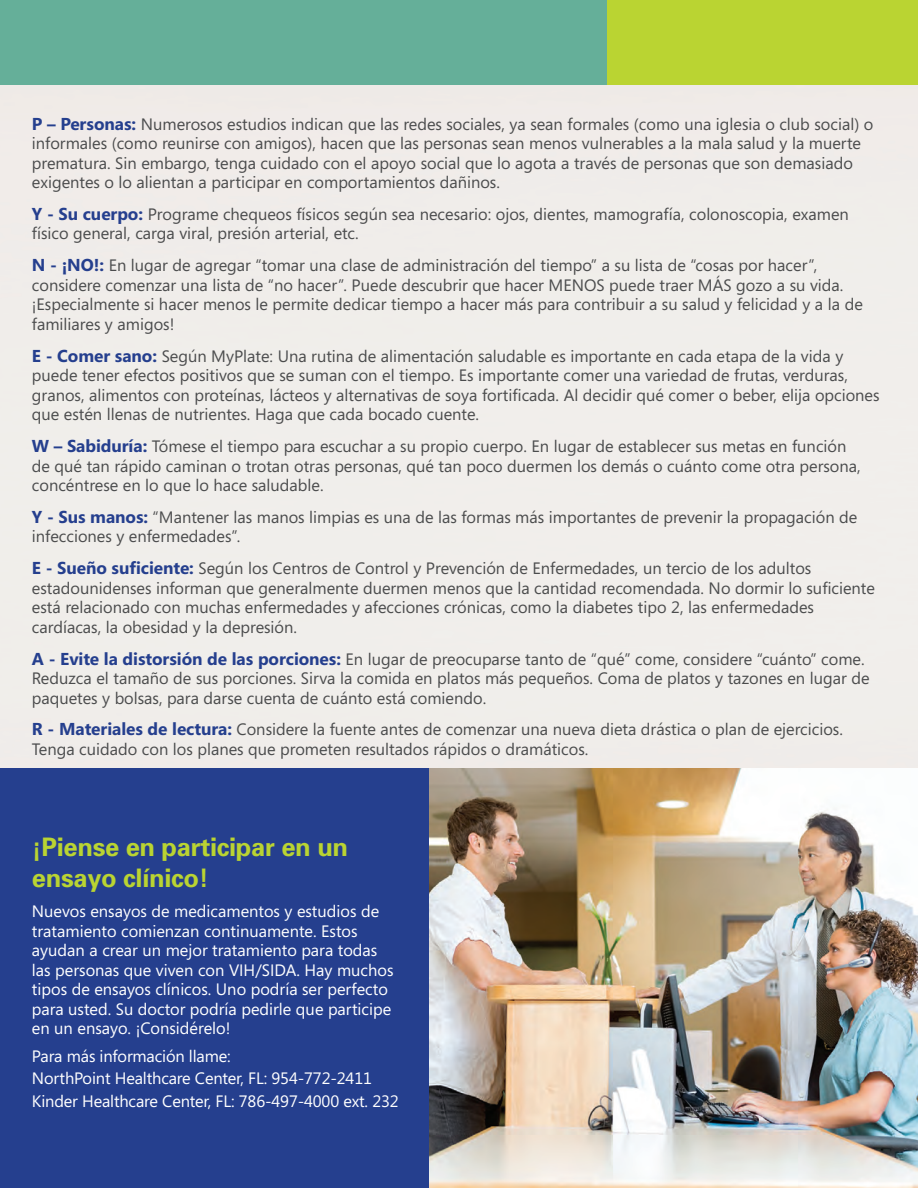
<style>
.page{position:relative;width:918px;height:1188px;background:#fff}
.page>*{position:absolute;margin:0;border:0;box-sizing:border-box;transform-origin:0 0}
.t1{font:700 25.5px/30.6px "Univers";letter-spacing:-.015em;color:#bad432}
.t2{font:16.5px/19.5px "Segoe";color:#4b4c4d}
.t3{font:16.5px/19.5px "Segoe";color:#fff}
.s1{font-weight:700;font-size:17.25px;color:#253f8e}
</style>
<div class="page">
<div style="left:0;top:756px;width:917px;height:431px;background:#253f8e"></div>
<img style="left:429px;top:767px;width:488px;height:420px">
<div style="left:0;top:0;width:917px;height:86px;background:#65af99"></div>
<div style="left:607px;top:0;width:310px;height:86px;background:#bad432"></div>
<div style="left:0;top:86px;width:917px;height:681px;background:#f0eeeb"></div>
<p class="t2" style="left:32px;top:114px;width:842px"><span class="s1">P – Personas:</span> Numerosos estudios indican que las redes sociales, ya sean formales (como una iglesia o club social) o informales (como reunirse con amigos), hacen que las personas sean menos vulnerables a la mala salud y la muerte prematura. Sin embargo, tenga cuidado con el apoyo social que lo agota a través de personas que son demasiado exigentes o lo alientan a participar en comportamientos dañinos.</p>
<p class="t2" style="left:32px;top:204px;width:818px"><span class="s1">Y - Su cuerpo:</span> Programe chequeos físicos según sea necesario: ojos, dientes, mamografía, colonoscopia, examen físico general, carga viral, presión arterial, etc.</p>
<p class="t2" style="left:32px;top:255px;width:832px"><span class="s1">N - ¡NO!:</span> En lugar de agregar “tomar una clase de administración del tiempo” a su lista de “cosas por hacer”, considere comenzar una lista de “no hacer”. Puede descubrir que hacer MENOS puede traer MÁS gozo a su vida. ¡Especialmente si hacer menos le permite dedicar tiempo a hacer más para contribuir a su salud y felicidad y a la de familiares y amigos!</p>
<p class="t2" style="left:32px;top:345px;width:849px"><span class="s1">E - Comer sano:</span> Según MyPlate: Una rutina de alimentación saludable es importante en cada etapa de la vida y puede tener efectos positivos que se suman con el tiempo. Es importante comer una variedad de frutas, verduras, granos, alimentos con proteínas, lácteos y alternativas de soya fortificada. Al decidir qué comer o beber, elija opciones que estén llenas de nutrientes. Haga que cada bocado cuente.</p>
<p class="t2" style="left:32px;top:436px;width:830px"><span class="s1">W – Sabiduría:</span> Tómese el tiempo para escuchar a su propio cuerpo. En lugar de establecer sus metas en función de qué tan rápido caminan o trotan otras personas, qué tan poco duermen los demás o cuánto come otra persona, concéntrese en lo que lo hace saludable.</p>
<p class="t2" style="left:32px;top:507px;width:826px"><span class="s1">Y - Sus manos:</span> “Mantener las manos limpias es una de las formas más importantes de prevenir la propagación de infecciones y enfermedades”.</p>
<p class="t2" style="left:32px;top:558px;width:844px"><span class="s1">E - Sueño suficiente:</span> Según los Centros de Control y Prevención de Enfermedades, un tercio de los adultos estadounidenses informan que generalmente duermen menos que la cantidad recomendada. No dormir lo suficiente está relacionado con muchas enfermedades y afecciones crónicas, como la diabetes tipo 2, las enfermedades cardíacas, la obesidad y la depresión.</p>
<p class="t2" style="left:32px;top:648px;width:839px"><span class="s1">A - Evite la distorsión de las porciones:</span> En lugar de preocuparse tanto de “qué” come, considere “cuánto” come.<br>Reduzca el tamaño de sus porciones. Sirva la comida en platos más pequeños. Coma de platos y tazones en lugar de paquetes y bolsas, para darse cuenta de cuánto está comiendo.</p>
<p class="t2" style="left:32px;top:719px;width:812px"><span class="s1">R - Materiales de lectura:</span> Considere la fuente antes de comenzar una nueva dieta drástica o plan de ejercicios.<br>Tenga cuidado con los planes que prometen resultados rápidos o dramáticos.</p>
<h1 class="t1" style="left:32px;top:831px;width:318px">¡Piense en participar en un ensayo clínico!</h1>
<p class="t3" style="left:32px;top:901px;width:363px">Nuevos ensayos de medicamentos y estudios de tratamiento comienzan continuamente. Estos ayudan a crear un mejor tratamiento para todas las personas que viven con VIH/SIDA. Hay muchos tipos de ensayos clínicos. Uno podría ser perfecto para usted. Su doctor podría pedirle que participe en un ensayo. ¡Considérelo!</p>
<p class="t3" style="left:32px;top:1043px;width:368px;line-height:22.8px">Para más información llame:<br>NorthPoint Healthcare Center, FL: 954-772-2411<br>Kinder Healthcare Center, FL: 786-497-4000 ext. 232</p>
</div>
